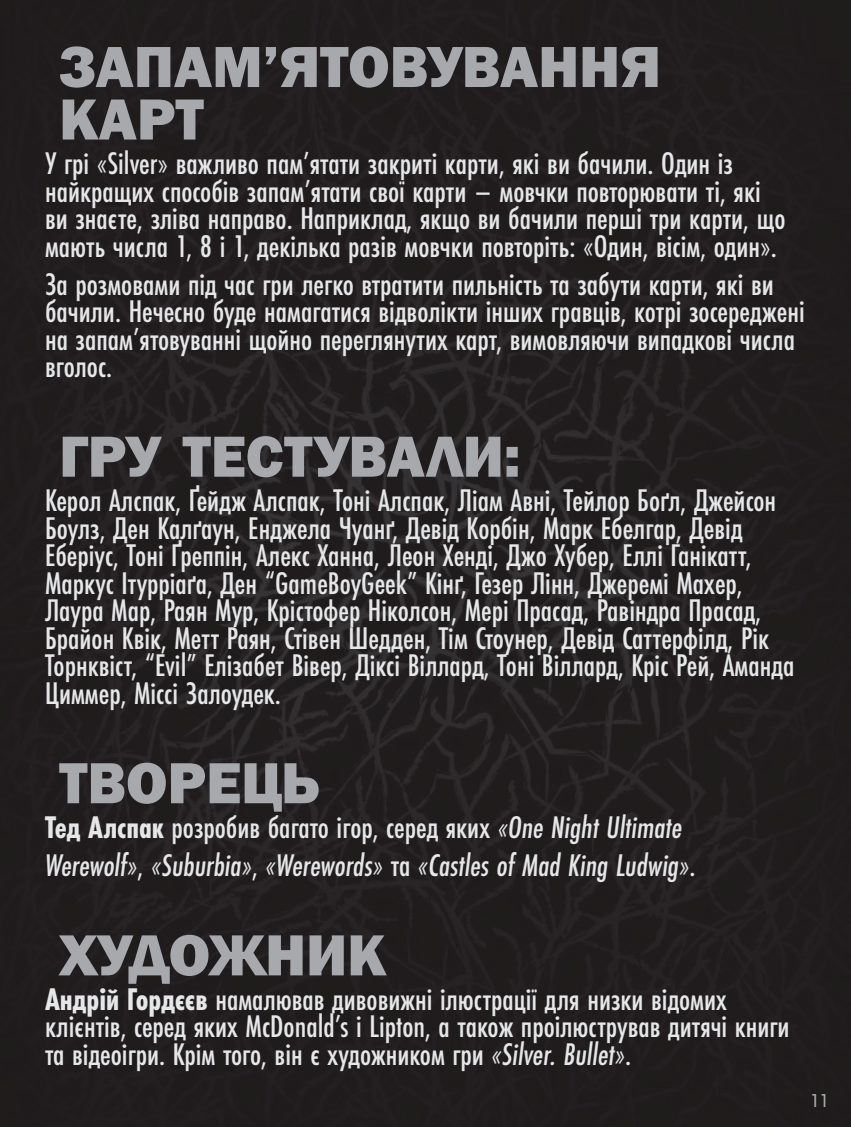
<style>
.page{position:relative;width:851px;height:1127px;background:#fff}
.page>*{position:absolute;margin:0;border:0;box-sizing:border-box;transform-origin:0 0}
.t1{font:800 60px/52.5px "Franklin Gothic";color:#a7a9ac}
.t2{font:500 32.5px/27.5px "Futura PT Cond";color:#e6e7e8}
.t3{font:italic 500 32.5px/38.2px "Futura PT Cond";color:#e6e7e8}
.t4{font:500 condensed 17.5px "ITC Avant Garde Std";color:#a7a9ac}
.s1{font-weight:700;font-style:normal}
.s2{font-style:normal}
.s3{font-weight:700}
.s4{font-style:italic}
</style>
<div class="page">
<img style="left:0;top:0;width:850px;height:1127px">
<h1 class="t1" style="left:59px;top:40px;width:603px">ЗАПАМ’ЯТОВУВАННЯ<br>КАРТ</h1>
<p class="t2" style="left:45px;top:149px;width:741px">У грі «Silver» важливо пам’ятати закриті карти, які ви бачили. Один із найкращих способів запам’ятати свої карти – мовчки повторювати ті, які ви знаєте, зліва направо. Наприклад, якщо ви бачили перші три карти, що мають числа 1, 8 і 1, декілька разів мовчки повторіть: «Один, вісім, один».</p>
<p class="t2" style="left:45px;top:270px;width:761px">За розмовами під час гри легко втратити пильність та забути карти, які ви бачили. Нечесно буде намагатися відволікти інших гравців, котрі зосереджені на запам’ятовуванні щойно переглянутих карт, вимовляючи випадкові числа вголос.</p>
<h1 class="t1" style="left:59px;top:430px;width:462px">ГРУ ТЕСТУВАЛИ:</h1>
<p class="t2" style="left:45px;top:487px;width:750px">Керол Алспак, Ґейдж Алспак, Тоні Алспак, Ліам Авні, Тейлор Боґл, Джейсон Боулз, Ден Калґаун, Енджела Чуанґ, Девід Корбін, Марк Ебелгар, Девід Еберіус, Тоні Ґреппін, Алекс Ханна, Леон Хенді, Джо Хубер, Еллі Ганікатт, Маркус Ітурріаґа, Ден “GameBoyGeek” Кінґ, Гезер Лінн, Джеремі Махер, Лаура Мар, Раян Мур, Крістофер Ніколсон, Мері Прасад, Равіндра Прасад, Брайон Квік, Метт Раян, Стівен Шедден, Тім Стоунер, Девід Саттерфілд, Рік Торнквіст, “Evil” Елізабет Вівер, Діксі Віллард, Тоні Віллард, Кріс Рей, Аманда Циммер, Міссі Залоудек.</p>
<h1 class="t1" style="left:59px;top:757px;width:262px">ТВОРЕЦЬ</h1>
<p class="t3" style="left:45px;top:810px;width:652px"><span class="s1">Тед Алспак</span> <span class="s2">розробив багато ігор, серед яких</span> «One Night Ultimate<br>Werewolf»<span class="s2">,</span> «Suburbia»<span class="s2">,</span> «Werewords» <span class="s2">та</span> «Castles of Mad King Ludwig»<span class="s2">.</span></p>
<h1 class="t1" style="left:59px;top:929px;width:329px">ХУДОЖНИК</h1>
<p class="t2" style="left:45px;top:985px;width:746px"><span class="s3">Андрій Гордєєв</span> намалював дивовижні ілюстрації для низки відомих клієнтів, серед яких McDonald’s і Lipton, а також проілюстрував дитячі книги та відеоігри. Крім того, він є художником гри <span class="s4">«Silver. Bullet»</span>.</p>
<p class="t4" style="left:810px;top:1093px;width:20px">11</p>
</div>
